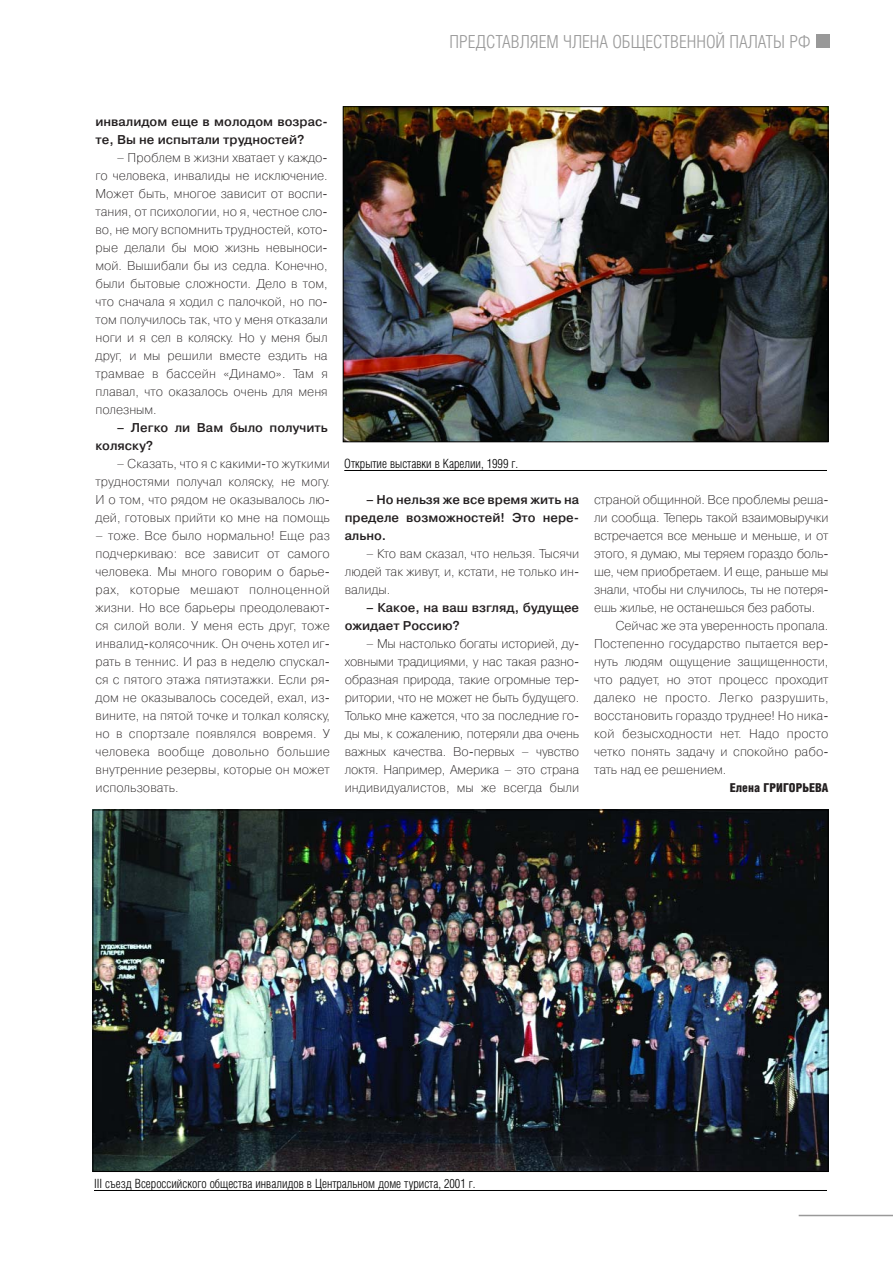
<style>
.page{position:relative;width:893px;height:1263px;background:#fff}
.page>*{position:absolute;margin:0;border:0;box-sizing:border-box;transform-origin:0 0}
.t1{font:300 18px "Helios Cond";color:#999}
.t2{font:12.75px/18px "Pragmatica Light C";color:#231f20;text-align:justify}
.t3{font:700 12.75px/18px "Pragmatica Light C";color:#231f20}
.t4{font:300 12.75px "Helios Cond";color:#000}
.t5{font:900 12.3px "Helios Cond";color:#231f20}
</style>
<div class="page">
<div style="left:816px;top:34px;width:14px;height:14px;background:#999"></div>
<hr style="left:798px;top:1215px;width:94px;height:1px;background:#999">
<img style="left:94px;top:812px;width:732px;height:358px">
<hr style="left:94px;top:1190px;width:733px;height:1px;background:#000">
<img style="left:345px;top:108px;width:481px;height:332px">
<div style="left:343px;top:106px;width:485px;height:336px;border:1px solid #000"></div>
<hr style="left:344px;top:470px;width:483px;height:1px;background:#000">
<h1 class="t1" style="left:449px;top:36px;width:362px">ПРЕДСТАВЛЯЕМ ЧЛЕНА ОБЩЕСТВЕННОЙ ПАЛАТЫ РФ</h1>
<p class="t3" style="left:95px;top:113px;width:234px">инвалидом еще в молодом возрас&shy;те, Вы не испытали трудностей?</p>
<p class="t2" style="left:95px;top:149px;width:234px;text-indent:21px">– Проблем в жизни хватает у каждо&shy;го человека, инвалиды не исключение.<br>Может быть, многое зависит от воспи&shy;тания, от психологии, но я, честное сло&shy;во, не могу вспомнить трудностей, кото&shy;рые делали бы мою жизнь невыноси&shy;мой. Вышибали бы из седла. Конечно, были бытовые сложности. Дело в том, что сначала я ходил с палочкой, но по&shy;том получилось так, что у меня отказали ноги и я сел в коляску. Но у меня был друг, и мы решили вместе ездить на трамвае в бассейн «Динамо». Там я плавал, что оказалось очень для меня полезным.</p>
<p class="t3" style="left:95px;top:419px;width:234px;text-indent:21px">– Легко ли Вам было получить коляску?</p>
<p class="t2" style="left:95px;top:455px;width:236px;text-indent:21px">– Сказать, что я с какими-то жуткими трудностями получал коляску, не могу.<br>И о том, что рядом не оказывалось лю&shy;дей, готовых прийти ко мне на помощь</p>
<p class="t2" style="left:95px;top:527px;width:236px">– тоже. Все было нормально! Еще раз подчеркиваю: все зависит от самого человека. Мы много говорим о барье&shy;рах, которые мешают полноценной жизни. Но все барьеры преодолевают&shy;ся силой воли. У меня есть друг, тоже инвалид-колясочник. Он очень хотел иг&shy;рать в теннис. И раз в неделю спускал&shy;ся с пятого этажа пятиэтажки. Если ря&shy;дом не оказывалось соседей, ехал, из&shy;вините, на пятой точке и толкал коляску, но в спортзале появлялся вовремя. У человека вообще довольно большие внутренние резервы, которые он может использовать.</p>
<p class="t4" style="left:344px;top:460px;width:175px">Открытие выставки в Карелии, 1999 г.</p>
<p class="t3" style="left:345px;top:491px;width:236px;text-align:justify;text-indent:21px">– Но нельзя же все время жить на пределе возможностей! Это нере&shy;ально.</p>
<p class="t2" style="left:345px;top:545px;width:236px;text-indent:21px">– Кто вам сказал, что нельзя. Тысячи людей так живут, и, кстати, не только ин&shy;валиды.</p>
<p class="t3" style="left:345px;top:599px;width:236px;text-indent:21px">– Какое, на ваш взгляд, будущее ожидает Россию?</p>
<p class="t2" style="left:345px;top:635px;width:236px;text-indent:21px">– Мы настолько богаты историей, ду&shy;ховными традициями, у нас такая разно&shy;образная природа, такие огромные тер&shy;ритории, что не может не быть будущего.<br>Только мне кажется, что за последние го&shy;ды мы, к сожалению, потеряли два очень важных качества. Во-первых – чувство локтя. Например, Америка – это страна индивидуалистов, мы же всегда были</p>
<p class="t2" style="left:594px;top:491px;width:236px">страной общинной. Все проблемы реша&shy;ли сообща. Теперь такой взаимовыручки встречается все меньше и меньше, и от этого, я думаю, мы теряем гораздо боль&shy;ше, чем приобретаем. И еще, раньше мы знали, чтобы ни случилось, ты не потеря&shy;ешь жилье, не останешься без работы.</p>
<p class="t2" style="left:594px;top:617px;width:236px;text-indent:21px">Сейчас же эта уверенность пропала.<br>Постепенно государство пытается вер&shy;нуть людям ощущение защищенности, что радует, но этот процесс проходит далеко не просто. Легко разрушить, восстановить гораздо труднее! Но ника&shy;кой безысходности нет. Надо просто четко понять задачу и спокойно рабо&shy;тать над ее решением.</p>
<p class="t5" style="left:730px;top:784px;width:100px">Елена ГРИГОРЬЕВА</p>
<p class="t4" style="left:94px;top:1180px;width:383px">III съезд Всероссийского общества инвалидов в Центральном доме туриста, 2001 г.</p>
</div>
